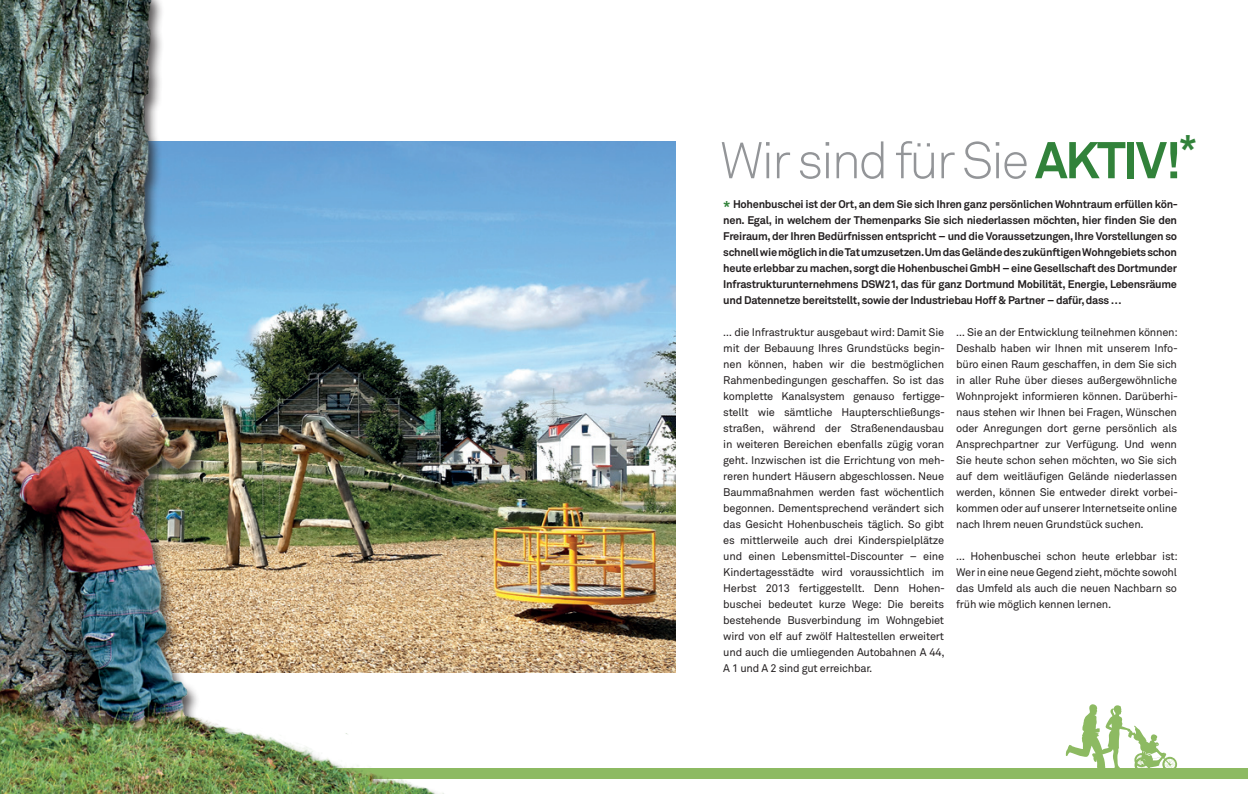
<style>
.page{position:relative;width:1248px;height:794px;background:#fff}
.page>*{position:absolute;margin:0;border:0;box-sizing:border-box;transform-origin:0 0}
.h2{font:300 51px "Akkurat";letter-spacing:-.05em;color:#939598}
.Text{font:11px/16px "Akkurat";letter-spacing:-.02em;color:#231f20;text-align:justify}
.Text-2{font:700 11px/16px "Akkurat";letter-spacing:-.025em;color:#231f20;text-align:justify}
.s1{font-weight:700;color:#31823a}
.s2{font-size:14px;color:#31823a}
</style>
<div class="page">
<img style="left:473px;top:142px;width:202px;height:530px">
<svg style="left:1065px;top:704px;width:112px;height:64px"></svg>
<div style="left:0;top:768px;width:1247px;height:26px;background:#8dba62"></div>
<div style="left:0;top:780px;width:1247px;height:14px;background:#fff"></div>
<img style="left:0;top:0;width:467px;height:794px">
<p class="h2" style="left:719px;top:130px;width:479px">Wir sind für Sie <span class="s1">AKTIV!</span><sup>*</sup></p>
<p class="Text-2" style="left:723px;top:196px;width:456px"><span class="s2">*</span> Hohenbuschei ist der Ort, an dem Sie sich Ihren ganz persönlichen Wohntraum erfüllen kön&shy;nen. Egal, in welchem der Themenparks Sie sich niederlassen möchten, hier finden Sie den Freiraum, der Ihren Bedürfnissen entspricht – und die Voraussetzungen, Ihre Vorstellungen so schnell wie möglich in die Tat umzusetzen. Um das Gelände des zukünftigen Wohngebiets schon heute erlebbar zu machen, sorgt die Hohenbuschei GmbH – eine Gesellschaft des Dortmunder Infrastrukturunternehmens DSW21, das für ganz Dortmund Mobilität, Energie, Lebensräume und Datennetze bereitstellt, sowie der Industriebau Hoff &amp; Partner – dafür, dass …</p>
<p class="Text" style="left:723px;top:324px;width:223px">… die Infrastruktur ausgebaut wird: Damit Sie mit der Bebauung Ihres Grundstücks begin&shy;nen können, haben wir die bestmöglichen Rahmenbedingungen geschaffen. So ist das komplette Kanalsystem genauso fertigge&shy;stellt wie sämtliche Haupterschließungs&shy;straßen, während der Straßenendausbau in weiteren Bereichen ebenfalls zügig voran geht. Inzwischen ist die Errichtung von meh&shy;reren hundert Häusern abgeschlossen. Neue Baummaßnahmen werden fast wöchentlich begonnen. Dementsprechend verändert sich das Gesicht Hohenbuscheis täglich. So gibt es mittlerweile auch drei Kinderspielplätze und einen Lebensmittel-Discounter – eine Kindertagesstädte wird voraussichtlich im Herbst 2013 fertiggestellt. Denn Hohen&shy;buschei bedeutet kurze Wege: Die bereits bestehende Busverbindung im Wohngebiet wird von elf auf zwölf Haltestellen erweitert und auch die umliegenden Autobahnen A 44, A 1 und A 2 sind gut erreichbar.</p>
<p class="Text" style="left:956px;top:325px;width:223px">… Sie an der Entwicklung teilnehmen können:<br>Deshalb haben wir Ihnen mit unserem Info&shy;büro einen Raum geschaffen, in dem Sie sich in aller Ruhe über dieses außergewöhnliche Wohnprojekt informieren können. Darüberhi&shy;naus stehen wir Ihnen bei Fragen, Wünschen oder Anregungen dort gerne persönlich als Ansprechpartner zur Verfügung. Und wenn Sie heute schon sehen möchten, wo Sie sich auf dem weitläufigen Gelände niederlassen werden, können Sie entweder direkt vorbei&shy;kommen oder auf unserer Internetseite online nach Ihrem neuen Grundstück suchen.</p>
<p class="Text" style="left:956px;top:549px;width:223px">… Hohenbuschei schon heute erlebbar ist:<br>Wer in eine neue Gegend zieht, möchte sowohl das Umfeld als auch die neuen Nachbarn so früh wie möglich kennen lernen.</p>
</div>
